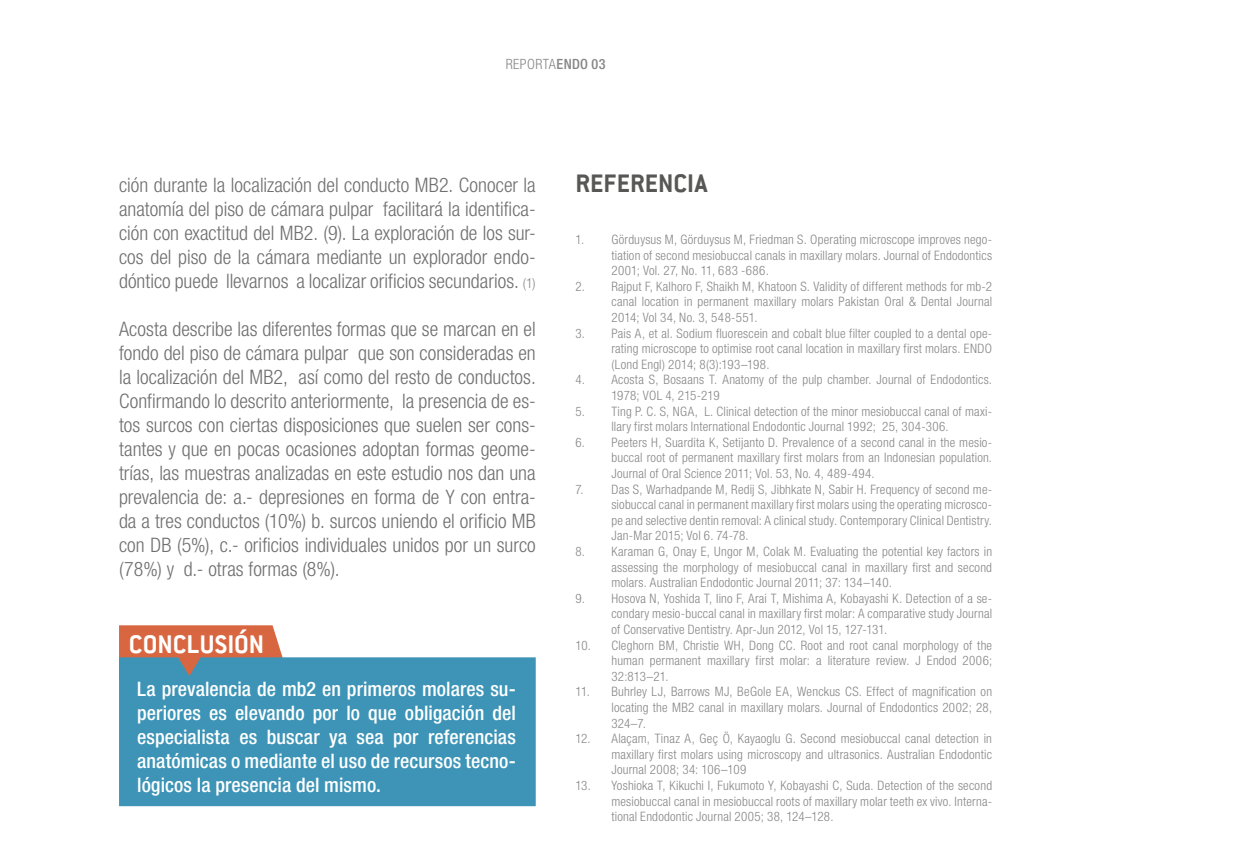
<style>
.page{position:relative;width:1238px;height:866px;background:#fff}
.page>*{position:absolute;margin:0;border:0;box-sizing:border-box;transform-origin:0 0}
.t1{font:700 28px "Conduit ITC";letter-spacing:.005em;color:#575756}
.t2{font:700 28px "Conduit ITC";letter-spacing:.01em;color:#fff}
.t3{font:300 condensed 20px/24px "Helvetica Neue LT Pro";color:#706f6f;text-align:justify}
.t4{font:500 condensed 20px/24px "Helvetica Neue LT Pro";letter-spacing:.005em;color:#fff;text-align:justify}
.t5{font:300 condensed 14.2px "Helvetica Neue LT Pro";letter-spacing:.03em;color:#878787}
.t6{font:300 condensed 13px/15.6px "Helvetica Neue LT Pro";letter-spacing:.015em;color:#878787;text-align:justify}
.s1{font-weight:500}
.s2{font-size:14px;color:#878787}
</style>
<div class="page">
<div style="left:119px;top:625px;width:164px;height:32px;background:#d86741"></div>
<div style="left:119px;top:657px;width:417px;height:149px;background:#3d94b6"></div>
<p class="t5" style="left:506px;top:56px;width:101px">REPORTA<span class="s1">ENDO 03</span></p>
<p class="t3" style="left:119px;top:173px;width:418px">ción durante la localización del conducto MB2. Conocer la anatomía del piso de cámara pulpar facilitará la identifica&shy;ción con exactitud del MB2. (9). La exploración de los sur&shy;cos del piso de la cámara mediante un explorador endo&shy;dóntico puede llevarnos a localizar orificios secundarios. <span class="s2">(1)</span></p>
<p class="t3" style="left:119px;top:317px;width:418px">Acosta describe las diferentes formas que se marcan en el fondo del piso de cámara pulpar que son consideradas en la localización del MB2, así como del resto de conductos.<br>Confirmando lo descrito anteriormente, la presencia de es&shy;tos surcos con ciertas disposiciones que suelen ser cons&shy;tantes y que en pocas ocasiones adoptan formas geome&shy;trías, las muestras analizadas en este estudio nos dan una prevalencia de: a.- depresiones en forma de Y con entra&shy;da a tres conductos (10%) b. surcos uniendo el orificio MB con DB (5%), c.- orificios individuales unidos por un surco (78%) y d.- otras formas (8%).</p>
<h1 class="t2" style="left:129px;top:628px;width:137px">CONCLUSIÓN</h1>
<h2 class="t4" style="left:137px;top:677px;width:380px">La prevalencia de mb2 en primeros molares su&shy;periores es elevando por lo que obligación del especialista es buscar ya sea por referencias anatómicas o mediante el uso de recursos tecno&shy;lógicos la presencia del mismo.</h2>
<h1 class="t1" style="left:575px;top:167px;width:134px">REFERENCIA</h1>
<p class="t6" style="left:611px;top:232px;width:382px;text-indent:-36px">1. Görduysus M, Görduysus M, Friedman S. Operating microscope improves nego&shy;tiation of second mesiobuccal canals in maxillary molars. Journal of Endodontics 2001; Vol. 27, No. 11, 683 -686.</p>
<p class="t6" style="left:611px;top:278px;width:382px;text-indent:-36px">2. Rajput F, Kalhoro F, Shaikh M, Khatoon S. Validity of different methods for mb-2 canal location in permanent maxillary molars Pakistan Oral &amp; Dental Journal 2014; Vol 34, No. 3, 548-551.</p>
<p class="t6" style="left:611px;top:325px;width:382px;text-indent:-36px">3. Pais A, et al. Sodium fluorescein and cobalt blue filter coupled to a dental ope&shy;rating microscope to optimise root canal location in maxillary first molars. ENDO (Lond Engl) 2014; 8(3):193–198.</p>
<p class="t6" style="left:611px;top:372px;width:382px;text-indent:-36px">4. Acosta S, Bosaans T. Anatomy of the pulp chamber. Journal of Endodontics.<br>1978; VOL 4, 215-219</p>
<p class="t6" style="left:575px;top:403px;width:418px;text-align:center">5. Ting P. C. S, NGA, L. Clinical detection of the minor mesiobuccal canal of maxi&shy;llary first molars International Endodontic Journal 1992; 25, 304-306.</p>
<p class="t6" style="left:611px;top:434px;width:382px;text-indent:-36px">6. Peeters H, Suardita K, Setijanto D. Prevalence of a second canal in the mesio&shy;buccal root of permanent maxillary first molars from an Indonesian population.<br>Journal of Oral Science 2011; Vol. 53, No. 4, 489-494.</p>
<p class="t6" style="left:611px;top:481px;width:382px;text-indent:-36px">7. Das S, Warhadpande M, Redij S, Jibhkate N, Sabir H. Frequency of second me&shy;siobuccal canal in permanent maxillary first molars using the operating microsco&shy;pe and selective dentin removal: A clinical study. Contemporary Clinical Dentistry.<br>Jan-Mar 2015; Vol 6. 74-78.</p>
<p class="t6" style="left:611px;top:544px;width:382px;text-indent:-36px">8. Karaman G, Onay E, Ungor M, Colak M. Evaluating the potential key factors in assessing the morphology of mesiobuccal canal in maxillary first and second molars. Australian Endodontic Journal 2011; 37: 134–140.</p>
<p class="t6" style="left:611px;top:590px;width:382px;text-indent:-36px">9. Hosova N, Yoshida T, Iino F, Arai T, Mishima A, Kobayashi K. Detection of a se&shy;condary mesio‑buccal canal in maxillary first molar: A comparative study Journal of Conservative Dentistry. Apr-Jun 2012, Vol 15, 127-131.</p>
<p class="t6" style="left:611px;top:637px;width:382px;text-indent:-36px">10. Cleghorn BM, Christie WH, Dong CC. Root and root canal morphology of the human permanent maxillary first molar: a literature review. J Endod 2006; 32:813–21.</p>
<p class="t6" style="left:611px;top:684px;width:382px;text-indent:-36px">11. Buhrley LJ, Barrows MJ, BeGole EA, Wenckus CS. Effect of magnification on locating the MB2 canal in maxillary molars. Journal of Endodontics 2002; 28, 324–7.</p>
<p class="t6" style="left:611px;top:731px;width:382px;text-indent:-36px">12. Alaçam, Tinaz A, Geç Ö, Kayaoglu G. Second mesiobuccal canal detection in maxillary first molars using microscopy and ultrasonics. Australian Endodontic Journal 2008; 34: 106–109</p>
<p class="t6" style="left:611px;top:778px;width:382px;text-indent:-36px">13. Yoshioka T, Kikuchi I, Fukumoto Y, Kobayashi C, Suda. Detection of the second mesiobuccal canal in mesiobuccal roots of maxillary molar teeth ex vivo. Interna&shy;tional Endodontic Journal 2005; 38, 124–128.</p>
</div>
